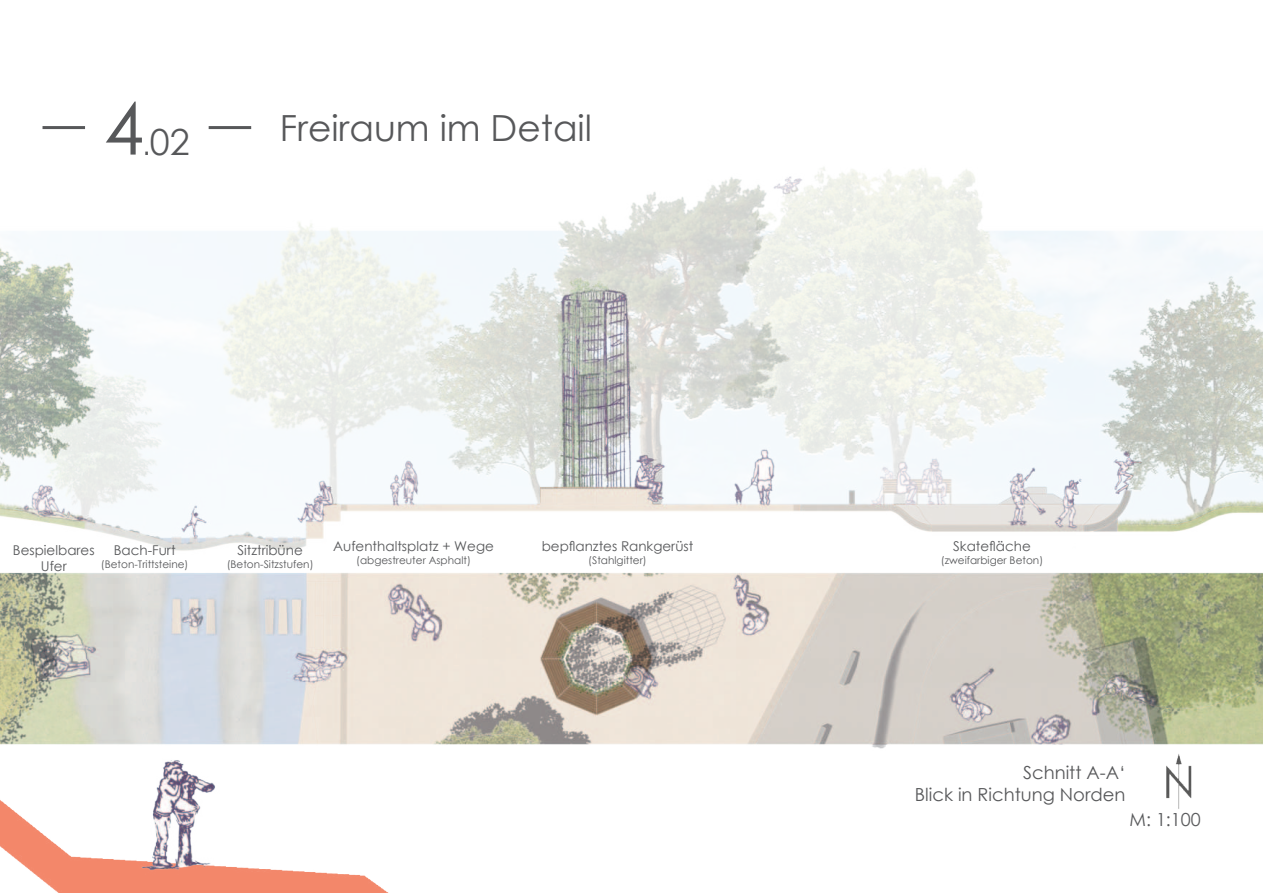
<style>
.page{position:relative;width:1263px;height:893px;background:#fff}
.page>*{position:absolute;margin:0;border:0;box-sizing:border-box;transform-origin:0 0}
.t1{font:72px "Century Gothic";color:#57585a}
.t2{font:36px "Century Gothic";color:#57585a}
.t3{font:18px/21.6px "Century Gothic";color:#57585a;text-align:right}
.t4{font:13.5px/16.2px "Century Gothic";color:#57585a;text-align:center}
.t5{font:10.5px "Century Gothic";color:#57585a}
.s1{font-family:"Agency FB"}
</style>
<div class="page">
<img style="left:0;top:167px;width:1263px;height:582px">
<img style="left:0;top:800px;width:389px;height:93px">
<img style="left:1116px;top:731px;width:85px;height:78px">
<div style="left:0;top:85px;width:651px;height:85px;background:#fff"></div>
<hr style="left:43px;top:126px;width:42px;height:3px;background:#57585a">
<hr style="left:209px;top:126px;width:42px;height:3px;background:#57585a">
<img style="left:137px;top:760px;width:82px;height:118px">
<h1 class="t1" style="left:104px;top:101px;width:41px">4</h1>
<h2 class="t2" style="left:144px;top:128px;width:47px"><span class="s1">.</span>02</h2>
<h2 class="t2" style="left:280px;top:114px;width:314px">Freiraum im Detail</h2>
<p class="t4" style="left:13px;top:543px;width:83px">Bespielbares<br>Ufer</p>
<p class="t4" style="left:333px;top:539px;width:162px">Aufenthaltsplatz + Wege</p>
<p class="t4" style="left:237px;top:543px;width:67px">Sitztribüne</p>
<p class="t5" style="left:227px;top:560px;width:88px">(Beton-Sitzstufen)</p>
<p class="t4" style="left:114px;top:543px;width:63px">Bach-Furt</p>
<p class="t5" style="left:101px;top:560px;width:89px">(Beton-Trittsteine)</p>
<p class="t5" style="left:356px;top:556px;width:116px">(abgestreuter Asphalt)</p>
<p class="t4" style="left:542px;top:538px;width:153px">bep昀氀anztes Rankgerüst</p>
<p class="t5" style="left:588px;top:556px;width:60px">(Stahlgitter)</p>
<p class="t4" style="left:953px;top:538px;width:79px">Skate昀氀äche</p>
<p class="t5" style="left:941px;top:556px;width:104px">(zweifarbiger Beton)</p>
<h3 class="t3" style="left:915px;top:763px;width:212px">Schnitt A-A‘<br>Blick in Richtung Norden</h3>
<h3 class="t3" style="left:1129px;top:810px;width:73px">M: 1:100</h3>
</div>
